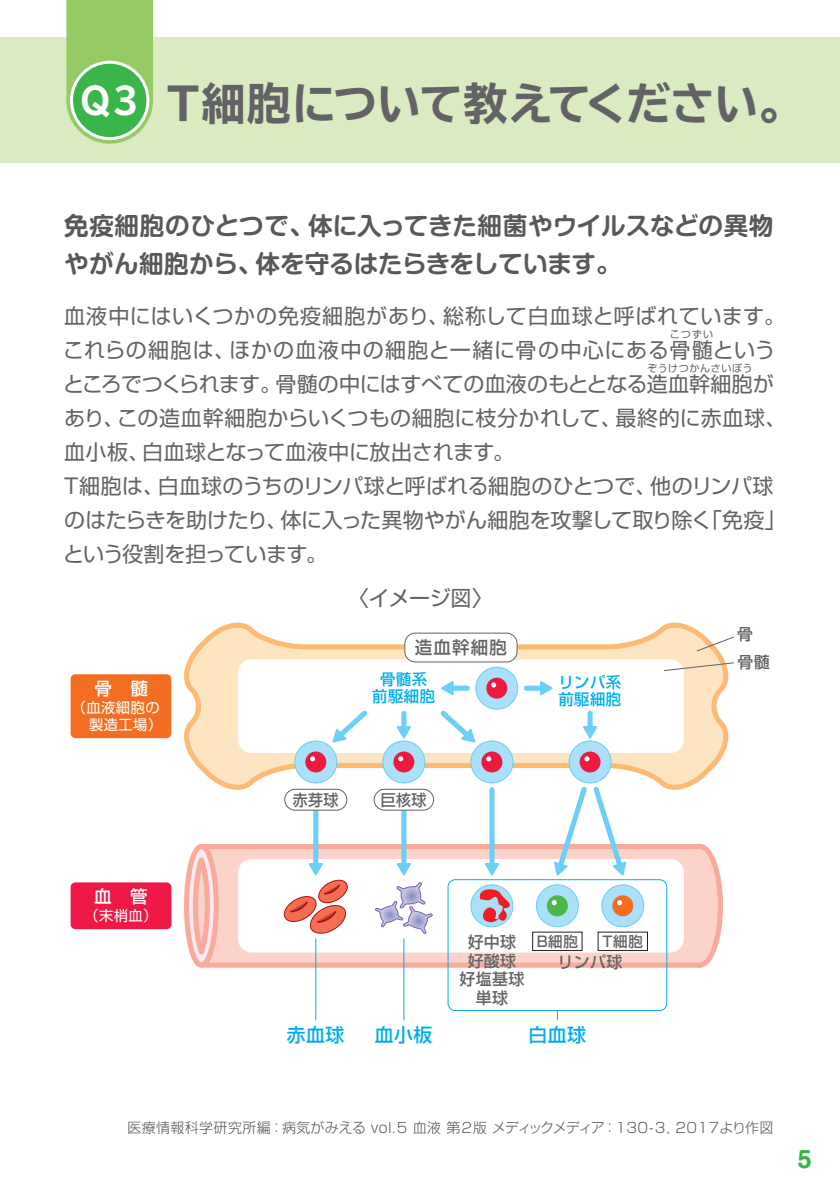
<style>
.page{position:relative;width:840px;height:1191px;background:#fff}
.page>*{position:absolute;margin:0;border:0;box-sizing:border-box;transform-origin:0 0}
.t1{font:700 expanded 44px "TBUD Go Std";letter-spacing:.005em;color:#636366}
.t2{font:700 24.6px/38px "Shin M Go Pr 6 De";color:#57585a}
.t3{font:700 22px "Shin M Go Pr 6";color:#3ab54a}
.t4{font:21px/34px "Shin Go Pr 6";letter-spacing:.005em;color:#636366}
.t5{font:21px/34px "Shin Go Pr 6";letter-spacing:.04em;color:#636366}
.t6{font:21px "Shin Go Pr 6";letter-spacing:-.015em;color:#636366}
.t7{font:500 18.8px "Shin Go Pro";letter-spacing:.025em;color:#00aeef}
.t8{font:500 17.4px "Shin Go Pro";color:#fff}
.t9{font:500 17.4px "Shin Go Pro";letter-spacing:.065em;color:#636366}
.t10{font:500 16px/18.8px "Shin Go Pro";letter-spacing:.025em;color:#636366}
.t11{font:500 15.8px "Shin Go Pro";letter-spacing:.025em;color:#636366;scale:.95 1}
.t12{font:500 15.4px/17px "Shin Go Pro";letter-spacing:.025em;color:#00aeef}
.t13{font:500 14.6px "Shin Go Pro";letter-spacing:.04em;color:#636366}
.t14{font:14.4px/17.2px "Shin Go Pro";letter-spacing:.025em;color:#fff;text-align:right}
.t15{font:300 14px "Shin Go Pr 6";letter-spacing:.025em;color:#57585a}
.t16{font:10px "Shin Go Pr 6";letter-spacing:.06em;color:#636366}
.s1{font-size:36px;color:#fff}
</style>
<div class="page">
<div style="left:0;top:38px;width:839px;height:125px;background:#daeac1"></div>
<svg style="left:66px;top:0;width:87px;height:144px;background:#9ecf71"></svg>
<div style="left:71px;top:62px;width:77px;height:77px;background:#3ab54a;border-radius:50%"></div>
<div style="left:70px;top:61px;width:79px;height:79px;border:3px solid #fff;border-radius:50%"></div>
<svg style="left:184px;top:622px;width:545px;height:177px"></svg>
<div style="left:238px;top:659px;width:445px;height:94px;background:#fff;border-radius:14px"></div>
<svg style="left:197px;top:841px;width:526px;height:129px;background:#facfc6"></svg>
<svg style="left:186px;top:846px;width:30px;height:119px"></svg>
<div style="left:184px;top:844px;width:35px;height:123px;border:5px solid #f8aa9d;border-radius:50%"></div>
<svg style="left:190px;top:845px;width:22px;height:121px;background:#f9c4bd"></svg>
<div style="left:238px;top:859px;width:445px;height:93px;background:#fff;border-radius:14px"></div>
<div style="left:404px;top:633px;width:112px;height:29px;background:#fff;border-radius:11px"></div>
<div style="left:404px;top:632px;width:113px;height:30px;border:1px solid #636366;border-radius:11px"></div>
<div style="left:71px;top:674px;width:100px;height:64px;background:#f36e21;border-radius:5px"></div>
<div style="left:71px;top:882px;width:100px;height:47px;background:#ed1845;border-radius:5px"></div>
<div style="left:475px;top:667px;width:42px;height:42px;background:#aae0f9;border-radius:50%"></div>
<div style="left:475px;top:667px;width:42px;height:42px;border:1px solid #6bcff6;border-radius:50%"></div>
<div style="left:486px;top:677px;width:21px;height:21px;background:#ed1a40;border-radius:50%"></div>
<svg style="left:491px;top:682px;width:5px;height:5px"></svg>
<div style="left:382px;top:741px;width:42px;height:42px;background:#aae0f9;border-radius:50%"></div>
<div style="left:382px;top:741px;width:43px;height:42px;border:1px solid #6bcff6;border-radius:50%"></div>
<div style="left:393px;top:751px;width:21px;height:21px;background:#ed1a40;border-radius:50%"></div>
<svg style="left:398px;top:756px;width:5px;height:5px"></svg>
<div style="left:470px;top:741px;width:42px;height:42px;background:#aae0f9;border-radius:50%"></div>
<div style="left:470px;top:741px;width:43px;height:42px;border:1px solid #6bcff6;border-radius:50%"></div>
<div style="left:481px;top:751px;width:21px;height:21px;background:#ed1a40;border-radius:50%"></div>
<svg style="left:486px;top:756px;width:5px;height:5px"></svg>
<div style="left:294px;top:741px;width:42px;height:42px;background:#aae0f9;border-radius:50%"></div>
<div style="left:294px;top:741px;width:43px;height:42px;border:1px solid #6bcff6;border-radius:50%"></div>
<div style="left:305px;top:751px;width:21px;height:21px;background:#ed1a40;border-radius:50%"></div>
<svg style="left:310px;top:756px;width:5px;height:5px"></svg>
<svg style="left:396px;top:726px;width:15px;height:13px"></svg>
<div style="left:401px;top:713px;width:5px;height:16px;background:#6bcff6"></div>
<svg style="left:332px;top:710px;width:35px;height:33px"></svg>
<svg style="left:440px;top:710px;width:35px;height:32px"></svg>
<svg style="left:485px;top:863px;width:14px;height:12px"></svg>
<div style="left:489px;top:789px;width:5px;height:76px;background:#6bcff6"></div>
<svg style="left:553px;top:783px;width:73px;height:93px"></svg>
<svg style="left:396px;top:863px;width:15px;height:12px"></svg>
<div style="left:401px;top:797px;width:5px;height:68px;background:#6bcff6"></div>
<div style="left:313px;top:797px;width:5px;height:68px;background:#6bcff6"></div>
<div style="left:568px;top:741px;width:42px;height:42px;background:#aae0f9;border-radius:50%"></div>
<div style="left:568px;top:741px;width:43px;height:42px;border:1px solid #6bcff6;border-radius:50%"></div>
<div style="left:579px;top:751px;width:21px;height:21px;background:#ed1a40;border-radius:50%"></div>
<svg style="left:584px;top:756px;width:5px;height:5px"></svg>
<div style="left:601px;top:885px;width:42px;height:41px;background:#aae0f9;border-radius:50%"></div>
<div style="left:601px;top:884px;width:42px;height:43px;border:1px solid #6bcff6;border-radius:50%"></div>
<div style="left:612px;top:895px;width:21px;height:21px;background:#f36e21;border-radius:50%"></div>
<svg style="left:617px;top:900px;width:4px;height:5px"></svg>
<div style="left:536px;top:885px;width:42px;height:41px;background:#aae0f9;border-radius:50%"></div>
<div style="left:536px;top:884px;width:42px;height:43px;border:1px solid #6bcff6;border-radius:50%"></div>
<div style="left:546px;top:895px;width:21px;height:21px;background:#4cb848;border-radius:50%"></div>
<svg style="left:551px;top:900px;width:5px;height:5px"></svg>
<svg style="left:583px;top:726px;width:14px;height:13px"></svg>
<div style="left:587px;top:713px;width:5px;height:16px;background:#6bcff6"></div>
<svg style="left:283px;top:863px;width:65px;height:71px"></svg>
<svg style="left:441px;top:681px;width:12px;height:14px"></svg>
<div style="left:449px;top:685px;width:18px;height:5px;background:#6bcff6"></div>
<svg style="left:539px;top:681px;width:13px;height:14px"></svg>
<div style="left:526px;top:685px;width:17px;height:5px;background:#6bcff6"></div>
<div style="left:284px;top:789px;width:62px;height:21px;background:#fff;border-radius:10px"></div>
<div style="left:284px;top:789px;width:63px;height:21px;border:1px solid #636366;border-radius:10px"></div>
<div style="left:374px;top:789px;width:59px;height:21px;background:#fff;border-radius:10px"></div>
<div style="left:373px;top:789px;width:61px;height:21px;border:1px solid #636366;border-radius:10px"></div>
<svg style="left:470px;top:885px;width:42px;height:41px"></svg>
<div style="left:470px;top:884px;width:43px;height:43px;border:1px solid #6bcff6;border-radius:50%"></div>
<svg style="left:479px;top:889px;width:33px;height:35px"></svg>
<hr style="left:315px;top:938px;width:1px;height:81px;background:#00aeef">
<hr style="left:403px;top:938px;width:1px;height:81px;background:#00aeef">
<div style="left:447px;top:879px;width:219px;height:132px;border:1px solid #00aeef;border-radius:7px"></div>
<svg style="left:375px;top:882px;width:57px;height:52px"></svg>
<svg style="left:695px;top:636px;width:39px;height:16px"></svg>
<svg style="left:663px;top:662px;width:71px;height:9px"></svg>
<h1 class="t1" style="left:81px;top:79px;width:723px"><span class="s1">Q3</span> Ｔ細胞について教えてください。</h1>
<p class="t2" style="left:64px;top:205px;width:710px">免疫細胞のひとつで、体に入ってきた細菌やウイルスなどの異物やがん細胞から、体を守るはたらきをしています。</p>
<p class="t5" style="left:63px;top:298px;width:723px">血液中にはいくつかの免疫細胞があり、総称して白血球と呼ばれています。これらの細胞は、ほかの血液中の細胞と一緒に骨の中心にある骨髄という</p>
<p class="t16" style="left:669px;top:326px;width:44px">こつずい</p>
<p class="t6" style="left:63px;top:367px;width:711px">ところでつくられます。骨髄の中にはすべての血液のもととなる造血幹細胞が</p>
<p class="t16" style="left:646px;top:360px;width:107px">ぞうけつかんさいぼう</p>
<p class="t4" style="left:61px;top:400px;width:726px">あり、この造血幹細胞からいくつもの細胞に枝分かれして、最終的に赤血球、血小板、白血球となって血液中に放出されます。<br>Ｔ細胞は、白血球のうちのリンパ球と呼ばれる細胞のひとつで、他のリンパ球のはたらきを助けたり、体に入った異物やがん細胞を攻撃して取り除く「免疫」という役割を担っています。</p>
<p class="t8" style="left:94px;top:674px;width:55px">骨　髄</p>
<p class="t14" style="left:72px;top:697px;width:92px">（血液細胞の製造工場）</p>
<p class="t4" style="left:348px;top:580px;width:147px">〈イメージ図〉</p>
<p class="t9" style="left:414px;top:633px;width:94px">造血幹細胞</p>
<p class="t12" style="left:372px;top:669px;width:64px;text-align:center">骨髄系前駆細胞</p>
<p class="t11" style="left:292px;top:786px;width:50px">赤芽球</p>
<p class="t11" style="left:380px;top:786px;width:50px">巨核球</p>
<p class="t12" style="left:558px;top:672px;width:64px">リンパ系前駆細胞</p>
<p class="t10" style="left:736px;top:618px;width:34px;line-height:27.8px">骨骨髄</p>
<p class="t8" style="left:94px;top:882px;width:55px">血　管</p>
<p class="t14" style="left:84px;top:905px;width:74px">（末梢血）</p>
<p class="t7" style="left:287px;top:1019px;width:59px">赤血球</p>
<p class="t10" style="left:459px;top:930px;width:66px;text-align:center">好中球好酸球好塩基球単球</p>
<p class="t13" style="left:536px;top:929px;width:43px">B細胞</p>
<p class="t13" style="left:602px;top:929px;width:42px">T細胞</p>
<p class="t10" style="left:557px;top:951px;width:66px">リンパ球</p>
<p class="t7" style="left:375px;top:1019px;width:59px">血小板</p>
<p class="t7" style="left:528px;top:1019px;width:59px">白血球</p>
<p class="t15" style="left:127px;top:1115px;width:647px">医療情報科学研究所編：病気がみえる vol.5 血液 第2版 メディックメディア：130-3, 2017より作図</p>
<p class="t3" style="left:796px;top:1140px;width:16px">5</p>
</div>
